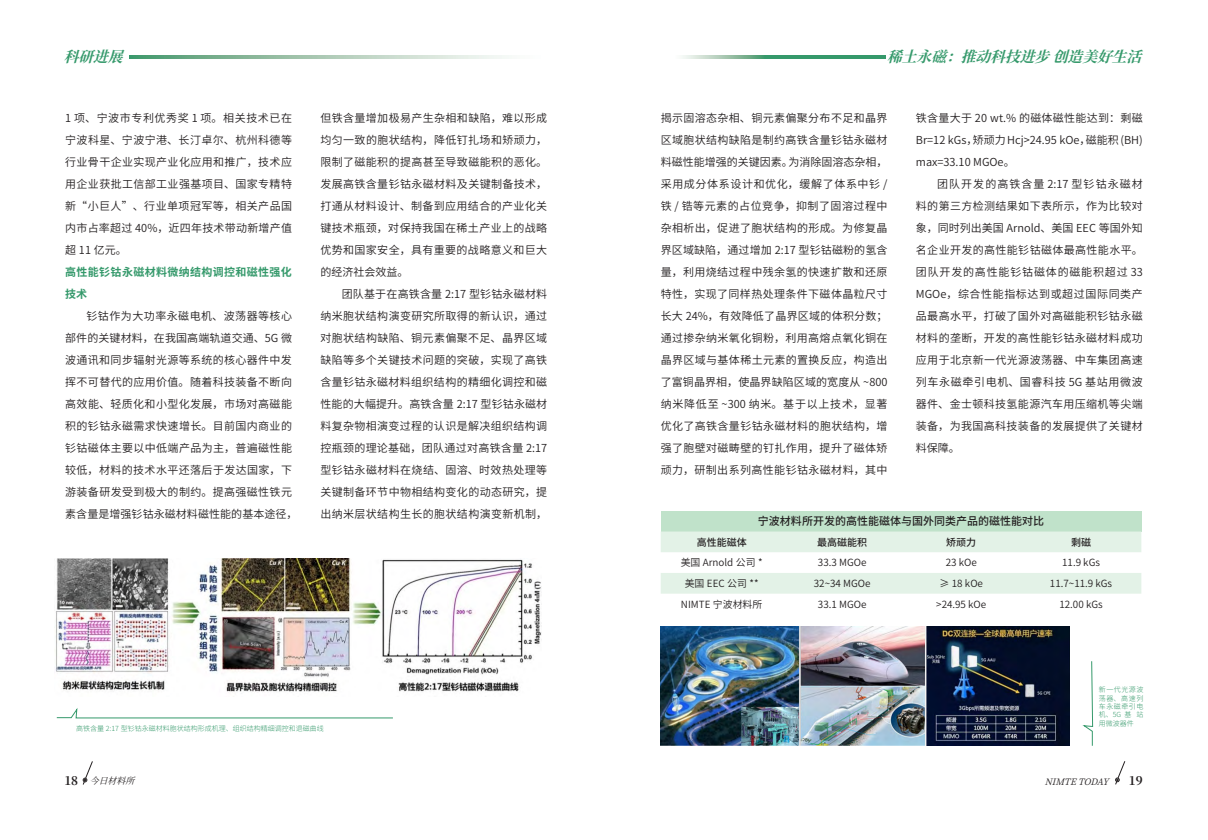
<style>
.page{position:relative;width:1208px;height:840px;background:#fff}
.page>*{position:absolute;margin:0;border:0;box-sizing:border-box;transform-origin:0 0}
.t1{font:italic 700 14.7px "Source Han Serif CN";color:#35996b}
.t2{font:11px/22px "Source Han Sans CN";letter-spacing:.035em;color:#231f20;text-align:justify}
.t3{font:500 11px "Source Han Sans CN";color:#231f20}
.t4{font:700 11px/22px "Source Han Sans CN";letter-spacing:.03em;color:#35996b}
.t5{font:500 10px "Source Han Sans CN";color:#231f20}
.t6{font:9.9px "Source Han Sans CN";color:#231f20}
.t7{font:italic 8.9px "Source Han Serif CN";color:#231f20}
.t8{font:300 7px/8.4px "Source Han Sans CN";color:#35996b;text-align:justify}
.s1{font-weight:700;font-style:normal;font-size:11.8px}
</style>
<div class="page">
<svg style="left:82px;top:761px;width:11px;height:24px"></svg>
<svg style="left:1115px;top:761px;width:10px;height:23px"></svg>
<svg style="left:129px;top:56px;width:376px;height:2px"></svg>
<svg style="left:682px;top:56px;width:203px;height:2px"></svg>
<img style="left:55px;top:558px;width:486px;height:134px">
<svg style="left:56px;top:708px;width:337px;height:10px"></svg>
<div style="left:660px;top:510px;width:481px;height:21px;background:#c0e2ca"></div>
<div style="left:661px;top:531px;width:480px;height:21px;background:#e3f2e7"></div>
<div style="left:661px;top:573px;width:480px;height:20px;background:#e3f2e7"></div>
<img style="left:660px;top:626px;width:410px;height:119px">
<svg style="left:1082px;top:661px;width:11px;height:84px"></svg>
<h1 class="t1" style="left:64px;top:48px;width:72px">科研进展</h1>
<h1 class="t1" style="left:887px;top:48px;width:267px">稀土永磁：推动科技进步创造美好生活</h1>
<p class="t2" style="left:65px;top:107px;width:228px">1 项、宁波市专利优秀奖 1 项。相关技术已在宁波科星、宁波宁港、长汀卓尔、杭州科德等行业骨干企业实现产业化应用和推广，技术应用企业获批工信部工业强基项目、国家专精特新“小巨人”、行业单项冠军等，相关产品国内市占率超过 40%，近四年技术带动新增产值超 11 亿元。</p>
<p class="t4" style="left:65px;top:261px;width:228px">高性能钐钴永磁材料微纳结构调控和磁性强化技术</p>
<p class="t2" style="left:65px;top:305px;width:234px;text-align:left;text-indent:21px">钐钴作为大功率永磁电机、波荡器等核心部件的关键材料，在我国高端轨道交通、5G 微波通讯和同步辐射光源等系统的核心器件中发挥不可替代的应用价值。随着科技装备不断向高效能、轻质化和小型化发展，市场对高磁能积的钐钴永磁需求快速增长。目前国内商业的钐钴磁体主要以中低端产品为主，普遍磁性能较低，材料的技术水平还落后于发达国家，下游装备研发受到极大的制约。提高强磁性铁元素含量是增强钐钴永磁材料磁性能的基本途径，</p>
<p class="t2" style="left:320px;top:107px;width:228px">但铁含量增加极易产生杂相和缺陷，难以形成均匀一致的胞状结构，降低钉扎场和矫顽力，限制了磁能积的提高甚至导致磁能积的恶化。发展高铁含量钐钴永磁材料及关键制备技术，打通从材料设计、制备到应用结合的产业化关键技术瓶颈，对保持我国在稀土产业上的战略优势和国家安全，具有重要的战略意义和巨大的经济社会效益。</p>
<p class="t2" style="left:320px;top:283px;width:228px;text-indent:21px">团队基于在高铁含量 2:17 型钐钴永磁材料纳米胞状结构演变研究所取得的新认识，通过对胞状结构缺陷、铜元素偏聚不足、晶界区域缺陷等多个关键技术问题的突破，实现了高铁含量钐钴永磁材料组织结构的精细化调控和磁性能的大幅提升。高铁含量 2:17 型钐钴永磁材料复杂物相演变过程的认识是解决组织结构调控瓶颈的理论基础，团队通过对高铁含量 2:17型钐钴永磁材料在烧结、固溶、时效热处理等关键制备环节中物相结构变化的动态研究，提出纳米层状结构生长的胞状结构演变新机制，</p>
<p class="t8" style="left:76px;top:724px;width:249px">高铁含量 2:17 型钐钴永磁材料胞状结构形成机理、组织结构精细调控和退磁曲线</p>
<p class="t2" style="left:660px;top:107px;width:228px">揭示固溶态杂相、铜元素偏聚分布不足和晶界区域胞状结构缺陷是制约高铁含量钐钴永磁材料磁性能增强的关键因素。为消除固溶态杂相，采用成分体系设计和优化，缓解了体系中钐 /铁 / 锆等元素的占位竞争，抑制了固溶过程中杂相析出，促进了胞状结构的形成。为修复晶界区域缺陷，通过增加 2:17 型钐钴磁粉的氢含量，利用烧结过程中残余氢的快速扩散和还原特性，实现了同样热处理条件下磁体晶粒尺寸长大 24%，有效降低了晶界区域的体积分数；通过掺杂纳米氧化铜粉，利用高熔点氧化铜在晶界区域与基体稀土元素的置换反应，构造出了富铜晶界相，使晶界缺陷区域的宽度从 ~800纳米降低至 ~300 纳米。基于以上技术，显著优化了高铁含量钐钴永磁材料的胞状结构，增强了胞壁对磁畴壁的钉扎作用，提升了磁体矫顽力，研制出系列高性能钐钴永磁材料，其中</p>
<p class="t2" style="left:916px;top:107px;width:228px">铁含量大于 20 wt.% 的磁体磁性能达到：剩磁Br=12 kGs，矫顽力 Hcj&gt;24.95 kOe，磁能积 (BH) max=33.10 MGOe。</p>
<p class="t2" style="left:916px;top:173px;width:228px;text-indent:21px">团队开发的高铁含量 2:17 型钐钴永磁材料的第三方检测结果如下表所示，作为比较对象，同时列出美国 Arnold、美国 EEC 等国外知名企业开发的高性能钐钴磁体最高性能水平。团队开发的高性能钐钴磁体的磁能积超过 33<br>MGOe，综合性能指标达到或超过国际同类产品最高水平，打破了国外对高磁能积钐钴永磁材料的垄断，开发的高性能钐钴永磁材料成功应用于北京新一代光源波荡器、中车集团高速列车永磁牵引电机、国睿科技 5G 基站用微波器件、金士顿科技氢能源汽车用压缩机等尖端装备，为我国高科技装备的发展提供了关键材料保障。</p>
<p class="t3" style="left:758px;top:515px;width:288px">宁波材料所开发的高性能磁体与国外同类产品的磁性能对比</p>
<p class="t5" style="left:696px;top:536px;width:51px">高性能磁体</p>
<p class="t5" style="left:817px;top:536px;width:51px">最高磁能积</p>
<p class="t5" style="left:946px;top:536px;width:31px">矫顽力</p>
<p class="t5" style="left:1071px;top:536px;width:21px">剩磁</p>
<p class="t6" style="left:680px;top:557px;width:83px">美国 Arnold 公司 *</p>
<p class="t6" style="left:818px;top:557px;width:50px">33.3 MGOe</p>
<p class="t6" style="left:945px;top:557px;width:33px">23 kOe</p>
<p class="t6" style="left:1062px;top:557px;width:39px">11.9 kGs</p>
<p class="t6" style="left:685px;top:577px;width:75px">美国 EEC 公司 **</p>
<p class="t6" style="left:814px;top:577px;width:58px">32~34 MGOe</p>
<p class="t6" style="left:939px;top:577px;width:45px">≥ 18 kOe</p>
<p class="t6" style="left:1050px;top:577px;width:64px">11.7~11.9 kGs</p>
<p class="t6" style="left:681px;top:598px;width:83px">NIMTE 宁波材料所</p>
<p class="t6" style="left:818px;top:598px;width:50px">33.1 MGOe</p>
<p class="t6" style="left:936px;top:598px;width:52px">&gt;24.95 kOe</p>
<p class="t6" style="left:1059px;top:598px;width:45px">12.00 kGs</p>
<p class="t8" style="left:1098px;top:685px;width:46px">新一代光源波荡器、高速列车永磁牵引电机、5G 基 站用微波器件</p>
<p class="t7" style="left:64px;top:775px;width:78px"><span class="s1">1 8</span> 今日材料所</p>
<p class="t7" style="left:1045px;top:775px;width:99px">NIMTETODAY <span class="s1">1 9</span></p>
</div>
